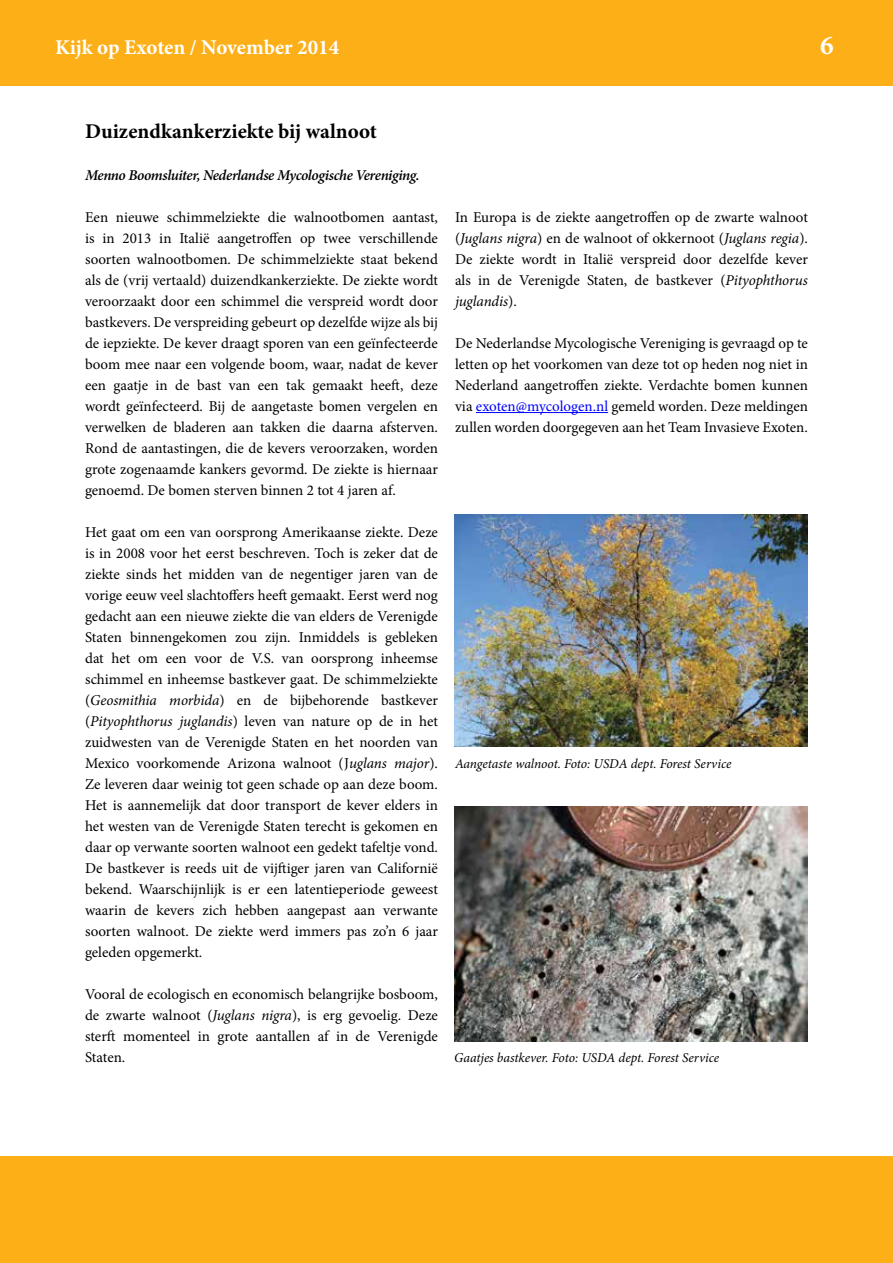
<style>
.page{position:relative;width:893px;height:1263px;background:#fff}
.page>*{position:absolute;margin:0;border:0;box-sizing:border-box;transform-origin:0 0}
.t1{font:700 27px "Minion Pro";color:#fff}
.t2{font:700 21px "Minion Pro";color:#000}
.t3{font:700 21px "Minion Pro";letter-spacing:-.005em;color:#fff}
.t4{font:15px/21px "Minion Pro";color:#000;text-align:justify}
.t5{font:italic 600 15px "Minion Pro";letter-spacing:-.03em;color:#000}
.t6{font:italic 13.5px "Minion Pro";letter-spacing:-.01em;color:#000}
.s1{font-style:italic}
.s2{color:#00f}
</style>
<div class="page">
<div style="left:0;top:1157px;width:893px;height:106px;background:#fcaf17"></div>
<div style="left:0;top:0;width:893px;height:85px;background:#fcaf17"></div>
<hr style="left:476px;top:412px;width:132px;height:1px;background:#00f">
<img style="left:454px;top:806px;width:353px;height:235px">
<img style="left:454px;top:515px;width:353px;height:231px">
<h2 class="t3" style="left:55px;top:32px;width:286px">Kijk op Exoten / November 2014</h2>
<h1 class="t1" style="left:820px;top:26px;width:15px">6</h1>
<h2 class="t2" style="left:85px;top:116px;width:294px">Duizendkankerziekte bij walnoot</h2>
<p class="t5" style="left:85px;top:165px;width:336px">Menno Boomsluiter, Nederlandse Mycologische Vereniging.</p>
<p class="t4" style="left:85px;top:207px;width:354px">Een nieuwe schimmelziekte die walnootbomen aantast, is in 2013 in Italië aangetroffen op twee verschillende soorten walnootbomen. De schimmelziekte staat bekend als de (vrij vertaald) duizendkankerziekte. De ziekte wordt veroorzaakt door een schimmel die verspreid wordt door bastkevers. De verspreiding gebeurt op dezelfde wijze als bij de iepziekte. De kever draagt sporen van een geïnfecteerde boom mee naar een volgende boom, waar, nadat de kever een gaatje in de bast van een tak gemaakt heeft, deze wordt geïnfecteerd. Bij de aangetaste bomen vergelen en verwelken de bladeren aan takken die daarna afsterven.<br>Rond de aantastingen, die de kevers veroorzaken, worden grote zogenaamde kankers gevormd. De ziekte is hiernaar genoemd. De bomen sterven binnen 2 tot 4 jaren af.</p>
<p class="t4" style="left:85px;top:522px;width:354px">Het gaat om een van oorsprong Amerikaanse ziekte. Deze is in 2008 voor het eerst beschreven. Toch is zeker dat de ziekte sinds het midden van de negentiger jaren van de vorige eeuw veel slachtoffers heeft gemaakt. Eerst werd nog gedacht aan een nieuwe ziekte die van elders de Verenigde Staten binnengekomen zou zijn. Inmiddels is gebleken dat het om een voor de V.S. van oorsprong inheemse schimmel en inheemse bastkever gaat. De schimmelziekte (<span class="s1">Geosmithia morbida</span>) en de bijbehorende bastkever (<span class="s1">Pityophthorus juglandis</span>) leven van nature op de in het zuidwesten van de Verenigde Staten en het noorden van Mexico voorkomende Arizona walnoot (J<span class="s1">uglans major</span>).<br>Ze leveren daar weinig tot geen schade op aan deze boom.<br>Het is aannemelijk dat door transport de kever elders in het westen van de Verenigde Staten terecht is gekomen en daar op verwante soorten walnoot een gedekt tafeltje vond.<br>De bastkever is reeds uit de vijftiger jaren van Californië bekend. Waarschijnlijk is er een latentieperiode geweest waarin de kevers zich hebben aangepast aan verwante soorten walnoot. De ziekte werd immers pas zo’n 6 jaar geleden opgemerkt.</p>
<p class="t4" style="left:85px;top:984px;width:354px">Vooral de ecologisch en economisch belangrijke bosboom, de zwarte walnoot (<span class="s1">Juglans nigra</span>), is erg gevoelig. Deze sterft momenteel in grote aantallen af in de Verenigde Staten.</p>
<p class="t4" style="left:455px;top:207px;width:354px">In Europa is de ziekte aangetroffen op de zwarte walnoot (<span class="s1">Juglans nigra</span>) en de walnoot of okkernoot (<span class="s1">Juglans regia</span>).<br>De ziekte wordt in Italië verspreid door dezelfde kever als in de Verenigde Staten, de bastkever (<span class="s1">Pityophthorus juglandis</span>).</p>
<p class="t4" style="left:455px;top:333px;width:354px">De Nederlandse Mycologische Vereniging is gevraagd op te letten op het voorkomen van deze tot op heden nog niet in Nederland aangetroffen ziekte. Verdachte bomen kunnen via <span class="s2">exoten@mycologen.nl</span> gemeld worden. Deze meldingen zullen worden doorgegeven aan het Team Invasieve Exoten.</p>
<p class="t6" style="left:455px;top:754px;width:278px">Aangetaste walnoot. Foto: USDA dept. Forest Service</p>
<p class="t6" style="left:454px;top:1048px;width:267px">Gaatjes bastkever. Foto: USDA dept. Forest Service</p>
</div>
